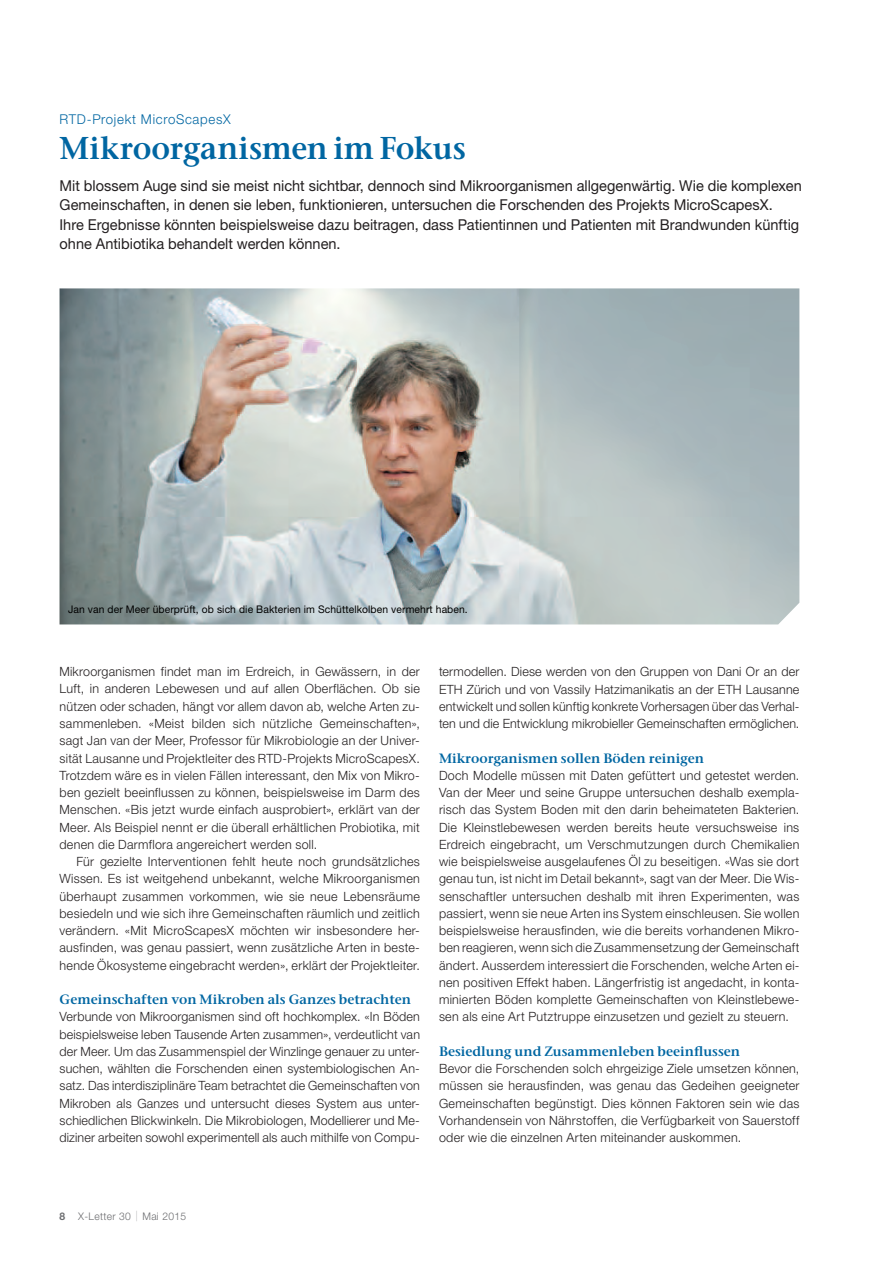
<style>
.page{position:relative;width:893px;height:1263px;background:#fff}
.page>*{position:absolute;margin:0;border:0;box-sizing:border-box;transform-origin:0 0}
.t1{font:600 31.5px "Stone Ser ITC Std";color:#0066a2}
.t2{font:15px/19.5px "Helvetica Neue LT Std";color:#231f20}
.t3{font:600 13.5px "Stone Ser ITC Std";color:#0066a2}
.t4{font:300 13.5px "Helvetica Neue LT Std";letter-spacing:.05em;color:#0066a2}
.t5{font:300 12.75px/17.2px "Helvetica Neue LT Std";letter-spacing:.02em;color:#231f20;text-align:justify}
.t6{font:10.5px "Helvetica Neue LT Std";letter-spacing:.01em;color:#000}
.t7{font:300 10.5px "Helvetica Neue LT Std";letter-spacing:.03em;color:#6c6d70}
.s1{font-weight:700}
.s2{color:#87898c}
</style>
<div class="page">
<img style="left:60px;top:288px;width:739px;height:336px">
<p class="t4" style="left:60px;top:114px;width:173px">RTD-Projekt MicroScapesX</p>
<h1 class="t1" style="left:60px;top:136px;width:408px">Mikroorganismen im Fokus</h1>
<p class="t2" style="left:60px;top:177px;width:744px">Mit blossem Auge sind sie meist nicht sichtbar, dennoch sind Mikroorganismen allgegenwärtig. Wie die komplexen Gemeinschaften, in denen sie leben, funktionieren, untersuchen die Forschenden des Projekts MicroScapesX.<br>Ihre Ergebnisse könnten beispielsweise dazu beitragen, dass Patientinnen und Patienten mit Brandwunden künftig ohne Antibiotika behandelt werden können.</p>
<p class="t6" style="left:68px;top:605px;width:401px">Jan van der Meer überprüft, ob sich die Bakterien im Schüttelkolben vermehrt haben.</p>
<p class="t5" style="left:60px;top:664px;width:362px">Mikroorganismen findet man im Erdreich, in Gewässern, in der Luft, in anderen Lebewesen und auf allen Oberflächen. Ob sie nützen oder schaden, hängt vor allem davon ab, welche Arten zu&shy;sammenleben. «Meist bilden sich nützliche Gemeinschaften», sagt Jan van der Meer, Professor für Mikrobiologie an der Univer&shy;sität Lausanne und Projektleiter des RTD-Projekts MicroScapesX.<br>Trotzdem wäre es in vielen Fällen interessant, den Mix von Mikro&shy;ben gezielt beeinflussen zu können, beispielsweise im Darm des Menschen. «Bis jetzt wurde einfach ausprobiert», erklärt van der Meer. Als Beispiel nennt er die überall erhältlichen Probiotika, mit denen die Darmflora angereichert werden soll.</p>
<p class="t5" style="left:60px;top:854px;width:362px;text-indent:17px">Für gezielte Interventionen fehlt heute noch grundsätzliches Wissen. Es ist weitgehend unbekannt, welche Mikroorganismen überhaupt zusammen vorkommen, wie sie neue Lebensräume besiedeln und wie sich ihre Gemeinschaften räumlich und zeitlich verändern. «Mit MicroScapesX möchten wir insbesondere her&shy;ausfinden, was genau passiert, wenn zusätzliche Arten in beste&shy;hende Ökosysteme eingebracht werden», erklärt der Projektleiter.</p>
<p class="t3" style="left:60px;top:994px;width:353px">Gemeinschaften von Mikroben als Ganzes betrachten</p>
<p class="t5" style="left:60px;top:1009px;width:362px">Verbunde von Mikroorganismen sind oft hochkomplex. «In Böden beispielsweise leben Tausende Arten zusammen», verdeutlicht van der Meer. Um das Zusammenspiel der Winzlinge genauer zu unter&shy;suchen, wählten die Forschenden einen systembiologischen An&shy;satz. Das interdisziplinäre Team betrachtet die Gemeinschaften von Mikroben als Ganzes und untersucht dieses System aus unter&shy;schiedlichen Blickwinkeln. Die Mikrobiologen, Modellierer und Me&shy;diziner arbeiten sowohl experimentell als auch mithilfe von Compu-</p>
<p class="t5" style="left:439px;top:664px;width:362px">termodellen. Diese werden von den Gruppen von Dani Or an der ETH Zürich und von Vassily Hatzimanikatis an der ETH Lausanne entwickelt und sollen künftig konkrete Vorhersagen über das Verhal&shy;ten und die Entwicklung mikrobieller Gemeinschaften ermöglichen.</p>
<p class="t3" style="left:439px;top:753px;width:267px">Mikroorganismen sollen Böden reinigen</p>
<p class="t5" style="left:439px;top:768px;width:362px">Doch Modelle müssen mit Daten gefüttert und getestet werden.<br>Van der Meer und seine Gruppe untersuchen deshalb exempla&shy;risch das System Boden mit den darin beheimateten Bakterien.<br>Die Kleinstlebewesen werden bereits heute versuchsweise ins Erdreich eingebracht, um Verschmutzungen durch Chemikalien wie beispielsweise ausgelaufenes Öl zu beseitigen. «Was sie dort genau tun, ist nicht im Detail bekannt», sagt van der Meer. Die Wis&shy;senschaftler untersuchen deshalb mit ihren Experimenten, was passiert, wenn sie neue Arten ins System einschleusen. Sie wollen beispielsweise herausfinden, wie die bereits vorhandenen Mikro&shy;ben reagieren, wenn sich die Zusammensetzung der Gemeinschaft ändert. Ausserdem interessiert die Forschenden, welche Arten ei&shy;nen positiven Effekt haben. Längerfristig ist angedacht, in konta&shy;minierten Böden komplette Gemeinschaften von Kleinstlebewe&shy;sen als eine Art Putztruppe einzusetzen und gezielt zu steuern.</p>
<p class="t3" style="left:439px;top:1046px;width:303px">Besiedlung und Zusammenleben beeinflussen</p>
<p class="t5" style="left:439px;top:1061px;width:362px">Bevor die Forschenden solch ehrgeizige Ziele umsetzen können, müssen sie herausfinden, was genau das Gedeihen geeigneter Gemeinschaften begünstigt. Dies können Faktoren sein wie das Vorhandensein von Nährstoffen, die Verfügbarkeit von Sauerstoff oder wie die einzelnen Arten miteinander auskommen.</p>
<p class="t7" style="left:60px;top:1212px;width:128px"><span class="s1">8</span> X-Letter 30 <span class="s2">|</span> Mai 2015</p>
</div>
